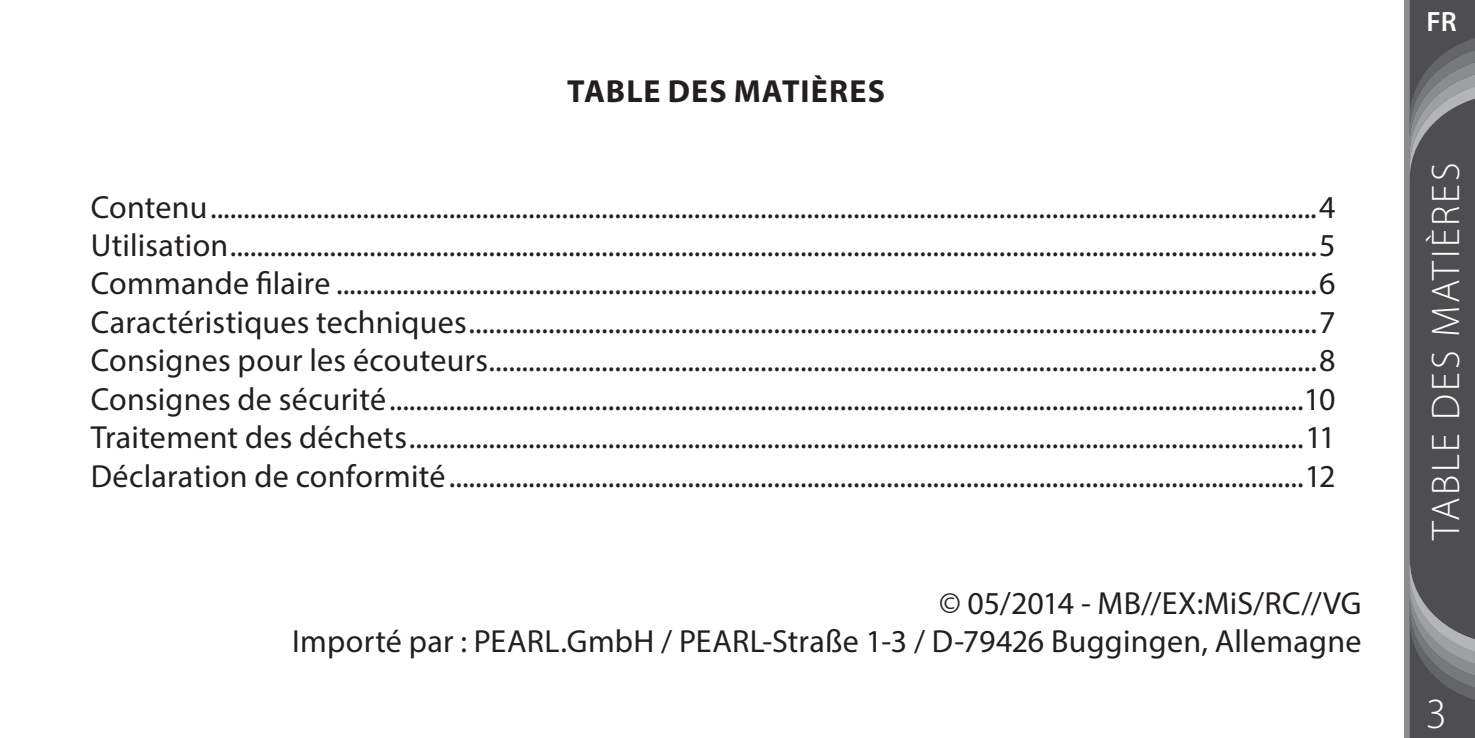
<style>
.page{position:relative;width:1475px;height:738px;background:#fff}
.page>*{position:absolute;margin:0;border:0;box-sizing:border-box;transform-origin:0 0}
.t1{font:300 43.2px "Myriad Pro";color:#fff}
.t2{font:300 40px "Myriad Pro";letter-spacing:.07em;color:#fff}
.t3{font:32px/38.4px "Myriad Pro";letter-spacing:.01em;color:#231f20;text-align:right}
.t4{font:700 32px "Myriad Pro";letter-spacing:.035em;color:#231f20}
.t5{font:600 28px "Myriad Pro";color:#fff}
</style>
<div class="page">
<div style="left:1403px;top:0;width:71px;height:737px;background:#8a8d8f"></div>
<svg style="left:1409px;top:0;width:65px;height:737px;background:#58585a"></svg>
<p class="t4" style="left:567px;top:70px;width:319px">TABLE DES MATIÈRES</p>
<p class="t3" style="left:91px;top:187px;width:1246px;text-align:justify">Contenu .......................................................................................................................................................................4<br>Utilisation....................................................................................................................................................................5<br>Commande laire ....................................................................................................................................................6<br>Caractéristiques techniques................................................................................................................................7<br>Consignes pour les écouteurs .............................................................................................................................8<br>Consignes de sécurité ..........................................................................................................................................10<br>Traitement des déchets.......................................................................................................................................11<br>Déclaration de conformité.................................................................................................................................12</p>
<p class="t3" style="left:292px;top:583px;width:1070px">© 05/2014 - MB//EX:MiS/RC//VG<br>Importé par : PEARL.GmbH / PEARL-Straße 1-3 / D-79426 Buggingen, Allemagne</p>
<p class="t5" style="left:1425px;top:3px;width:32px">FR</p>
<p class="t2" style="left:1423px;top:539px;width:378px;rotate:-90deg">TABLE DES MATIÈRES</p>
<h1 class="t1" style="left:1425px;top:689px;width:23px">3</h1>
</div>
